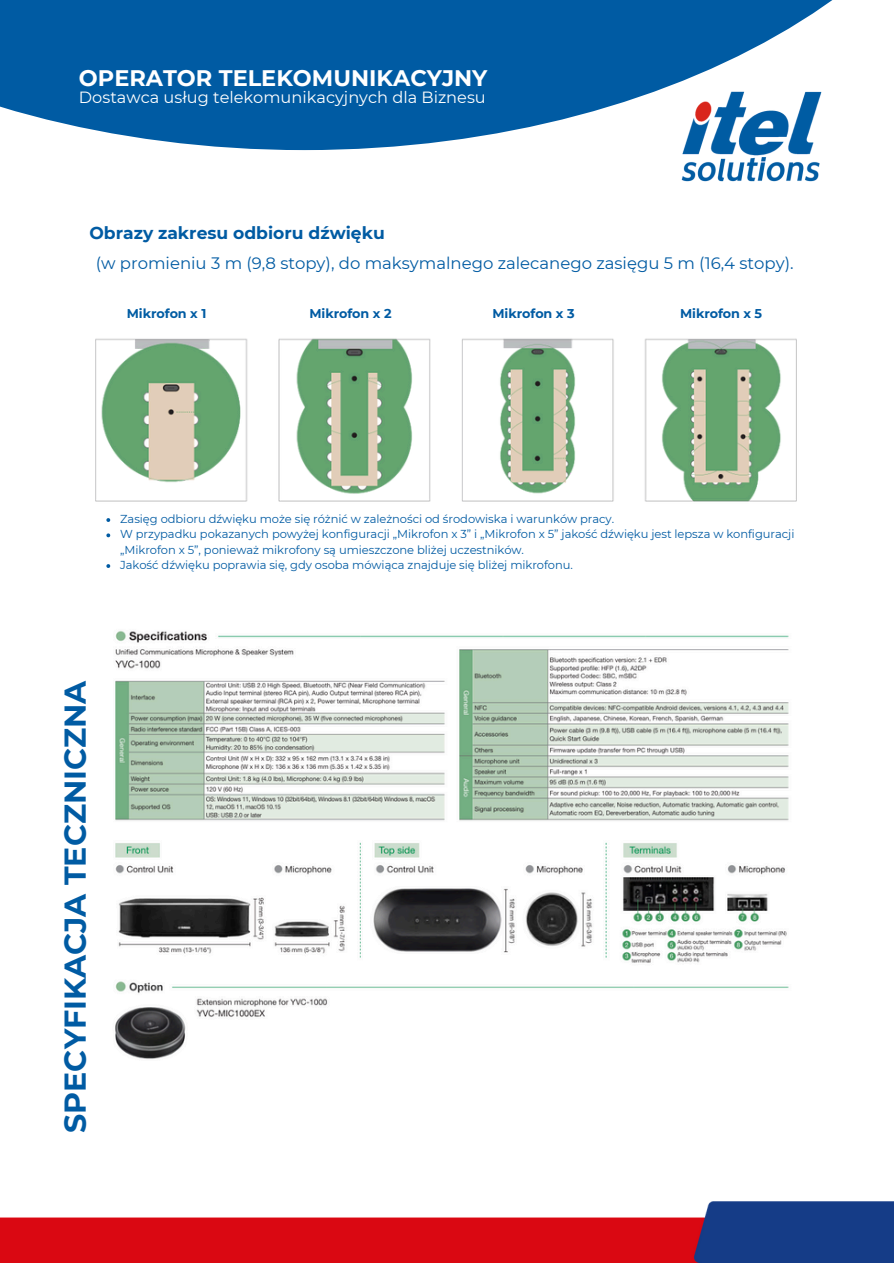
<style>
.page{position:relative;width:894px;height:1264px;background:#fff}
.page>*{position:absolute;margin:0;border:0;box-sizing:border-box;transform-origin:0 0}
.t1{font:700 30px "Montserrat";color:#005ba3}
.t2{font:700 22.5px "Montserrat";color:#fff}
.t3{font:700 17.1px "Montserrat";color:#005ba3}
.t4{font:16.5px "Montserrat";color:#005ba3}
.t5{font:16.2px "Montserrat";color:#fff}
.t6{font:700 12.75px "Montserrat";letter-spacing:-.005em;color:#005ba3}
.t7{font:700 12.75px "Montserrat";letter-spacing:-.005em;color:#005ca3}
.t8{font:11.55px/15.3px "Montserrat";letter-spacing:-.005em;color:#005ba3}
</style>
<div class="page">
<svg style="left:0;top:0;width:833px;height:150px;fill:#005ba3"></svg>
<img style="left:680px;top:89px;width:142px;height:93px">
<img style="left:0;top:1201px;width:893px;height:61px">
<img style="left:95px;top:338px;width:702px;height:164px">
<img style="left:115px;top:630px;width:674px;height:429px">
<svg style="left:106px;top:518px;width:4px;height:4px"></svg>
<svg style="left:106px;top:533px;width:4px;height:4px"></svg>
<svg style="left:106px;top:564px;width:4px;height:4px"></svg>
<h2 class="t2" style="left:79px;top:64px;width:410px">OPERATOR TELEKOMUNIKACYJNY</h2>
<h3 class="t5" style="left:79px;top:87px;width:408px">Dostawca usług telekomunikacyjnych dla Biznesu</h3>
<h2 class="t3" style="left:89px;top:223px;width:297px">Obrazy zakresu odbioru dźwięku</h2>
<h3 class="t4" style="left:96px;top:253px;width:699px">(w promieniu 3 m (9,8 stopy), do maksymalnego zalecanego zasięgu 5 m (16,4 stopy).</h3>
<h4 class="t7" style="left:127px;top:305px;width:81px">Mikrofon x 1</h4>
<h4 class="t6" style="left:309px;top:305px;width:84px">Mikrofon x 2</h4>
<h1 class="t6" style="left:492px;top:305px;width:84px">Mikrofon x 3</h1>
<p class="t6" style="left:680px;top:305px;width:84px">Mikrofon x 5</p>
<p class="t8" style="left:120px;top:511px;width:495px">Zasięg odbioru dźwięku może się różnić w zależności od środowiska i warunków pracy.</p>
<p class="t8" style="left:120px;top:526px;width:675px">W przypadku pokazanych powyżej konfiguracji „Mikrofon x 3” i „Mikrofon x 5” jakość dźwięku jest lepsza w konfiguracji „Mikrofon x 5”, ponieważ mikrofony są umieszczone bliżej uczestników.</p>
<p class="t8" style="left:120px;top:557px;width:454px">Jakość dźwięku poprawia się, gdy osoba mówiąca znajduje się bliżej mikrofonu.</p>
<p class="t1" style="left:57px;top:1132px;width:454px;rotate:-90deg">SPECYFIKACJA TECZNICZNA</p>
</div>
